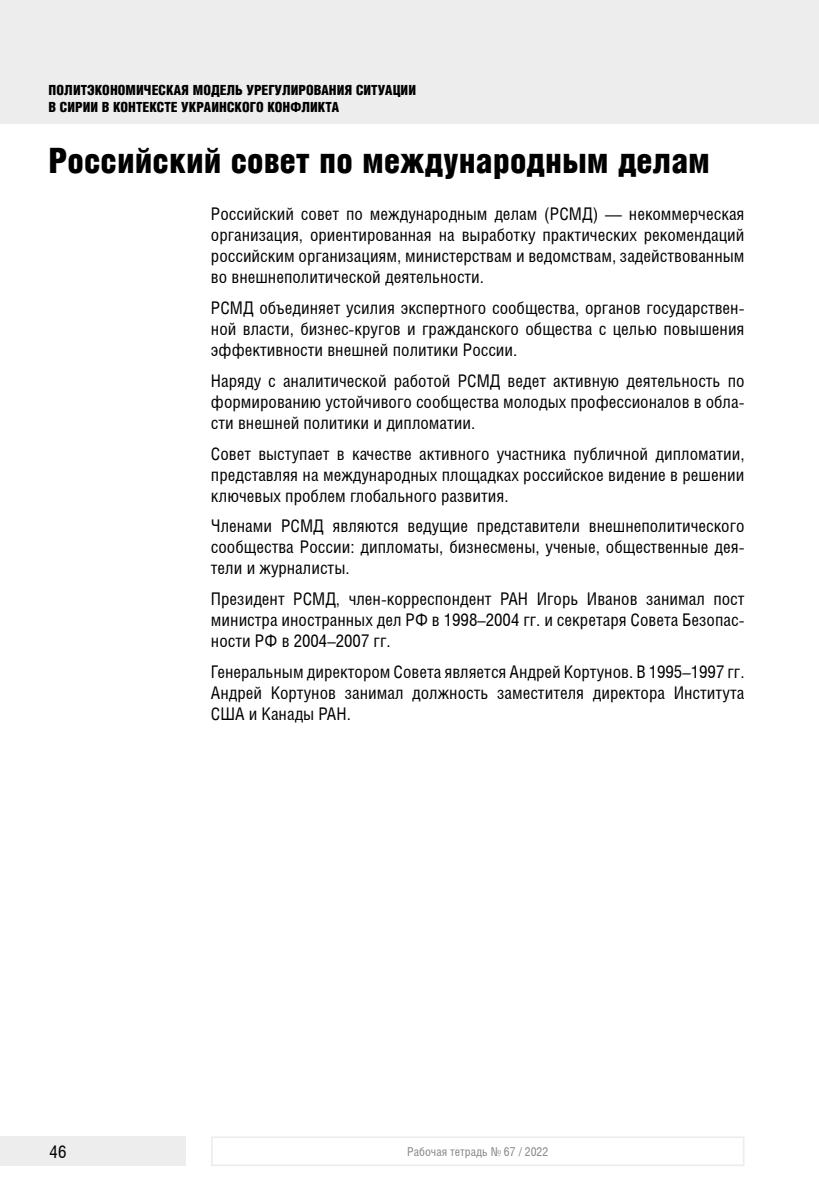
<style>
.page{position:relative;width:819px;height:1191px;background:#fff}
.page>*{position:absolute;margin:0;border:0;box-sizing:border-box;transform-origin:0 0}
.t1{font:900 35px "Helios Cond";color:#000}
.t2{font:17.5px/21px "Helios Cond";color:#000;text-align:justify}
.t3{font:900 14px/17.5px "Helios Cond";color:#000}
.t4{font:12.25px "Helios Cond";color:#878787}
</style>
<div class="page">
<div style="left:0;top:0;width:819px;height:124px;background:#ededed"></div>
<div style="left:0;top:1136px;width:186px;height:30px;background:#ededed"></div>
<div style="left:211px;top:1136px;width:533px;height:30px;border:2px solid #ededed"></div>
<p class="t3" style="left:49px;top:81px;width:369px">ПОЛИТЭКОНОМИЧЕСКАЯ МОДЕЛЬ УРЕГУЛИРОВАНИЯ СИТУАЦИИ<br>В СИРИИ В КОНТЕКСТЕ УКРАИНСКОГО КОНФЛИКТА</p>
<h1 class="t1" style="left:49px;top:141px;width:663px">Российский совет по международным делам</h1>
<p class="t2" style="left:211px;top:203px;width:535px">Российский совет по международным делам (РСМД) — некоммерческая организация, ориентированная на выработку практических рекомендаций российским организациям, министерствам и ведомствам, задействованным во внешнеполитической деятельности.</p>
<p class="t2" style="left:211px;top:296px;width:535px">РСМД объединяет усилия экспертного сообщества, органов государствен&shy;ной власти, бизнес-кругов и гражданского общества с целью повышения эффективности внешней политики России.</p>
<p class="t2" style="left:211px;top:369px;width:535px">Наряду с аналитической работой РСМД ведет активную деятельность по формированию устойчивого сообщества молодых профессионалов в обла&shy;сти внешней политики и дипломатии.</p>
<p class="t2" style="left:211px;top:442px;width:535px">Совет выступает в качестве активного участника публичной дипломатии, представляя на международных площадках российское видение в решении ключевых проблем глобального развития.</p>
<p class="t2" style="left:211px;top:515px;width:535px">Членами РСМД являются ведущие представители внешнеполитического сообщества России: дипломаты, бизнесмены, ученые, общественные дея&shy;тели и журналисты.</p>
<p class="t2" style="left:211px;top:588px;width:535px">Президент РСМД, член-корреспондент РАН Игорь Иванов занимал пост министра иностранных дел РФ в 1998–2004 гг. и секретаря Совета Безопас&shy;ности РФ в 2004–2007 гг.</p>
<p class="t2" style="left:211px;top:661px;width:535px">Генеральным директором Совета является Андрей Кортунов. В 1995–1997 гг.<br>Андрей Кортунов занимал должность заместителя директора Института США и Канады РАН.</p>
<p class="t2" style="left:50px;top:1141px;width:18px">46</p>
<p class="t4" style="left:407px;top:1144px;width:143px">Рабочая тетрадь № 67 / 2022</p>
</div>
